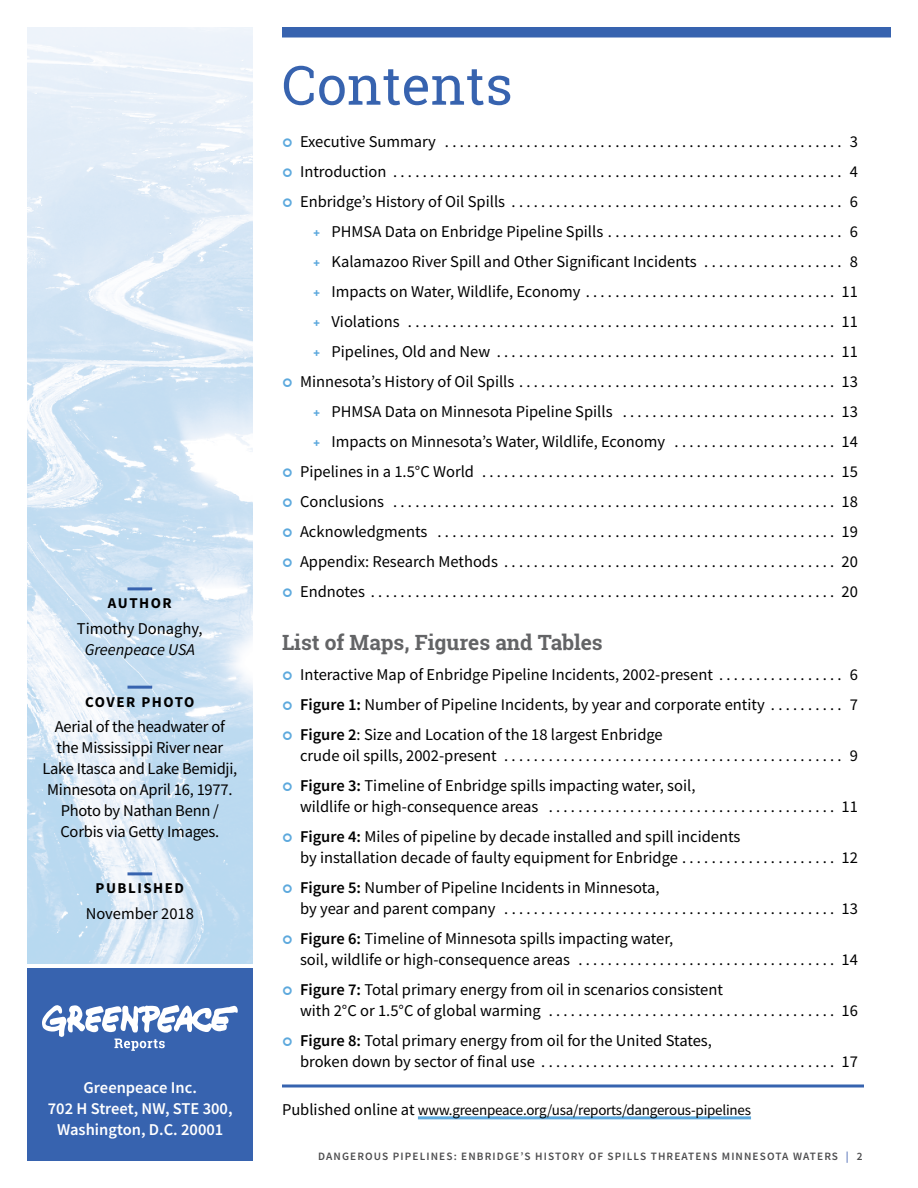
<style>
.page{position:relative;width:918px;height:1188px;background:#fff}
.page>*{position:absolute;margin:0;border:0;box-sizing:border-box;transform-origin:0 0}
.t1{font:54px "Roboto Slab";color:#3763af}
.t2{font:700 21px "Roboto Slab";color:#636466}
.t3{font:16.5px/30px "Source Sans Pro";color:#000}
.t4{font:600 16.5px/21px "Source Sans Pro";color:#fff;text-align:center}
.t5{font:italic 16.5px "Source Sans Pro";color:#000}
.t6{font:15px "Source Sans Pro";letter-spacing:-.015em;color:#000}
.t7{font:700 15px "Source Sans Pro";letter-spacing:.1em;color:#000}
.t8{font:600 11.25px "Source Sans Pro";letter-spacing:.1em;color:#4d4d4f}
.s1{font-weight:900;font-size:12px;color:#5da9dd}
.s2{font-weight:600}
.s3{font-size:16.5px}
.s4{color:#5672b8}
</style>
<div class="page">
<img style="left:27px;top:27px;width:226px;height:937px">
<div style="left:27px;top:968px;width:226px;height:193px;background:#3763af"></div>
<svg style="left:42px;top:1005px;width:196px;height:46px"></svg>
<div style="left:282px;top:27px;width:609px;height:11px;background:#3763af"></div>
<hr style="left:128px;top:587px;width:24px;height:3px;background:#3763af">
<hr style="left:128px;top:686px;width:24px;height:3px;background:#3763af">
<hr style="left:128px;top:872px;width:24px;height:3px;background:#3763af">
<hr style="left:418px;top:1116px;width:333px;height:3px;background:#5da9dd">
<hr style="left:282px;top:1084px;width:582px;height:3px;background:#3763af">
<p class="t7" style="left:108px;top:593px;width:65px">AUTHOR</p>
<p class="t3" style="left:77px;top:613px;width:127px">Timothy Donaghy,</p>
<p class="t5" style="left:85px;top:639px;width:112px">Greenpeace USA</p>
<p class="t7" style="left:85px;top:692px;width:111px">COVER PHOTO</p>
<p class="t3" style="left:42px;top:716px;width:197px;line-height:21px;text-align:center">Aerial of the headwater of the Mississippi River near<br>Lake Itasca and Lake Bemidji,<br>Minnesota on April 16, 1977.<br>Photo by Nathan Benn /<br>Corbis via Getty Images.</p>
<p class="t7" style="left:96px;top:878px;width:90px">PUBLISHED</p>
<p class="t3" style="left:86px;top:898px;width:110px">November 2018</p>
<p class="t4" style="left:48px;top:1077px;width:186px">Greenpeace Inc.<br>702 H Street, NW, STE 300,<br>Washington, D.C. 20001</p>
<h1 class="t1" style="left:282px;top:48px;width:232px">Contents</h1>
<p class="t3" style="left:300px;top:127px;width:560px;text-align:right">Executive Summary . . . . . . . . . . . . . . . . . . . . . . . . . . . . . . . . . . . . . . . . . . . . . . . . . . . . . . 3<br>Introduction . . . . . . . . . . . . . . . . . . . . . . . . . . . . . . . . . . . . . . . . . . . . . . . . . . . . . . . . . . . . . 4<br>Enbridge’s History of Oil Spills . . . . . . . . . . . . . . . . . . . . . . . . . . . . . . . . . . . . . . . . . . . . . 6 <span class="s1">+</span> PHMSA Data on Enbridge Pipeline Spills . . . . . . . . . . . . . . . . . . . . . . . . . . . . . . . . 6<br><span class="s1">+</span> Kalamazoo River Spill and Other Significant Incidents . . . . . . . . . . . . . . . . . . . 8<br><span class="s1">+</span> Impacts on Water, Wildlife, Economy . . . . . . . . . . . . . . . . . . . . . . . . . . . . . . . . . . 11<br><span class="s1">+</span> Violations . . . . . . . . . . . . . . . . . . . . . . . . . . . . . . . . . . . . . . . . . . . . . . . . . . . . . . . . . . 11<br><span class="s1">+</span> Pipelines, Old and New . . . . . . . . . . . . . . . . . . . . . . . . . . . . . . . . . . . . . . . . . . . . . . 11<br>Minnesota’s History of Oil Spills . . . . . . . . . . . . . . . . . . . . . . . . . . . . . . . . . . . . . . . . . . . 13 <span class="s1">+</span> PHMSA Data on Minnesota Pipeline Spills . . . . . . . . . . . . . . . . . . . . . . . . . . . . . 13<br><span class="s1">+</span> Impacts on Minnesota’s Water, Wildlife, Economy . . . . . . . . . . . . . . . . . . . . . . 14<br>Pipelines in a 1.5°C World . . . . . . . . . . . . . . . . . . . . . . . . . . . . . . . . . . . . . . . . . . . . . . . . 15<br>Conclusions . . . . . . . . . . . . . . . . . . . . . . . . . . . . . . . . . . . . . . . . . . . . . . . . . . . . . . . . . . . . 18<br>Acknowledgments . . . . . . . . . . . . . . . . . . . . . . . . . . . . . . . . . . . . . . . . . . . . . . . . . . . . . . 19<br>Appendix: Research Methods . . . . . . . . . . . . . . . . . . . . . . . . . . . . . . . . . . . . . . . . . . . . . 20<br>Endnotes . . . . . . . . . . . . . . . . . . . . . . . . . . . . . . . . . . . . . . . . . . . . . . . . . . . . . . . . . . . . . . . 20</p>
<p class="t2" style="left:282px;top:628px;width:322px">List of Maps, Figures and Tables</p>
<p class="t3" style="left:300px;top:659px;width:559px;text-align:justify">Interactive Map of Enbridge Pipeline Incidents, 2002-present . . . . . . . . . . . . . . . . . 6<br><span class="s2">Figure 1:</span> Number of Pipeline Incidents, by year and corporate entity . . . . . . . . . . 7<br><span class="s2">Figure 2</span>: Size and Location of the 18 largest Enbridge</p>
<p class="t3" style="left:300px;top:740px;width:559px">crude oil spills, 2002-present . . . . . . . . . . . . . . . . . . . . . . . . . . . . . . . . . . . . . . . . . . . . . . 9<br><span class="s2">Figure 3:</span> Timeline of Enbridge spills impacting water, soil,</p>
<p class="t3" style="left:300px;top:791px;width:559px">wildlife or high-consequence areas . . . . . . . . . . . . . . . . . . . . . . . . . . . . . . . . . . . . . . . 11<br><span class="s2">Figure 4:</span> Miles of pipeline by decade installed and spill incidents</p>
<p class="t3" style="left:300px;top:842px;width:559px">by installation decade of faulty equipment for Enbridge . . . . . . . . . . . . . . . . . . . . . 12<br><span class="s2">Figure 5:</span> Number of Pipeline Incidents in Minnesota,</p>
<p class="t3" style="left:300px;top:893px;width:559px">by year and parent company . . . . . . . . . . . . . . . . . . . . . . . . . . . . . . . . . . . . . . . . . . . . . 13<br><span class="s2">Figure 6:</span> Timeline of Minnesota spills impacting water,</p>
<p class="t3" style="left:300px;top:944px;width:560px">soil, wildlife or high-consequence areas . . . . . . . . . . . . . . . . . . . . . . . . . . . . . . . . . . . 14<br><span class="s2">Figure 7:</span> Total primary energy from oil in scenarios consistent</p>
<p class="t3" style="left:300px;top:995px;width:559px">with 2°C or 1.5°C of global warming . . . . . . . . . . . . . . . . . . . . . . . . . . . . . . . . . . . . . . . 16<br><span class="s2">Figure 8:</span> Total primary energy from oil for the United States,</p>
<p class="t3" style="left:300px;top:1046px;width:559px">broken down by sector of final use . . . . . . . . . . . . . . . . . . . . . . . . . . . . . . . . . . . . . . . . 17</p>
<p class="t6" style="left:282px;top:1100px;width:471px"><span class="s3">Published online at</span> www.greenpeace.org/usa/reports/dangerous-pipelines</p>
<p class="t8" style="left:318px;top:1149px;width:546px">DANGEROUS PIPELINES: ENBRIDGE’S HISTORY OF SPILLS THREATENS MINNESOTA WATERS <span class="s4">|</span> 2</p>
</div>
